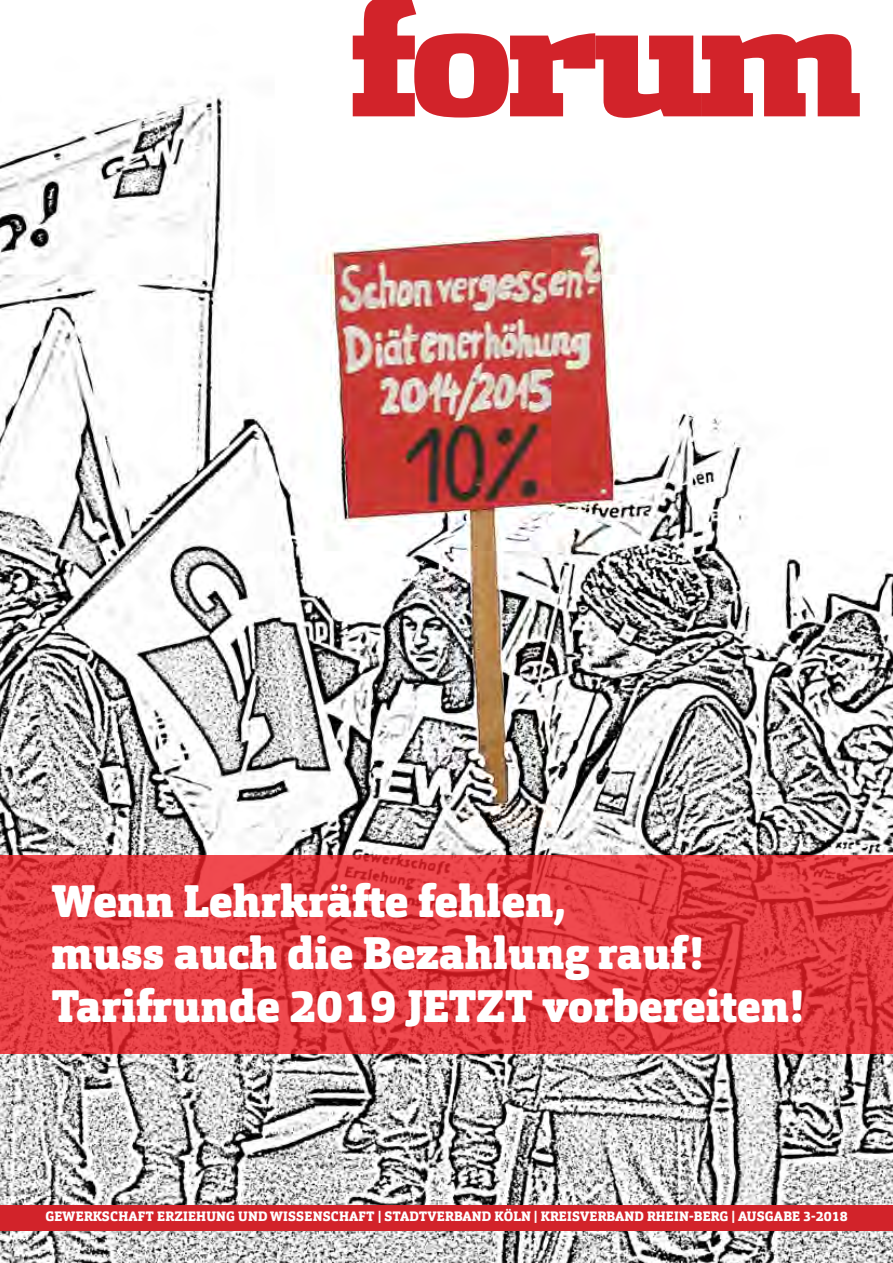
<style>
.page{position:relative;width:893px;height:1263px;background:#fff}
.page>*{position:absolute;margin:0;border:0;box-sizing:border-box;transform-origin:0 0}
.t1{font:900 166.5px "Dispatch Cond";letter-spacing:-.05em;color:#d2232a;scale:1.13 1}
.t2{font:900 45px/52.5px "Orgon Slab";letter-spacing:-.005em;color:#fff}
.t3{font:800 13.5px "Orgon Slab";letter-spacing:.01em;color:#fff}
</style>
<div class="page">
<img style="left:0;top:93px;width:893px;height:1170px">
<svg style="left:0;top:856px;width:893px;height:198px;background:#e13b40"></svg>
<div style="left:0;top:1205px;width:893px;height:26px;background:#d2232a"></div>
<svg style="left:326px;top:93px;width:561px;height:52px"></svg>
<h1 class="t1" style="left:347px;top:-53px;width:459px">forum</h1>
<h2 class="t2" style="left:51px;top:875px;width:754px">Wenn Lehrkräfte fehlen,<br>muss auch die Bezahlung rauf!<br>Tarifrunde 2019 JETZT vorbereiten!</h2>
<p class="t3" style="left:45px;top:1207px;width:804px">GEWERKSCHAFT ERZIEHUNG UND WISSENSCHAFT | STADTVERBAND KÖLN | KREISVERBAND RHEIN-BERG | AUSGABE 3-2018</p>
</div>
